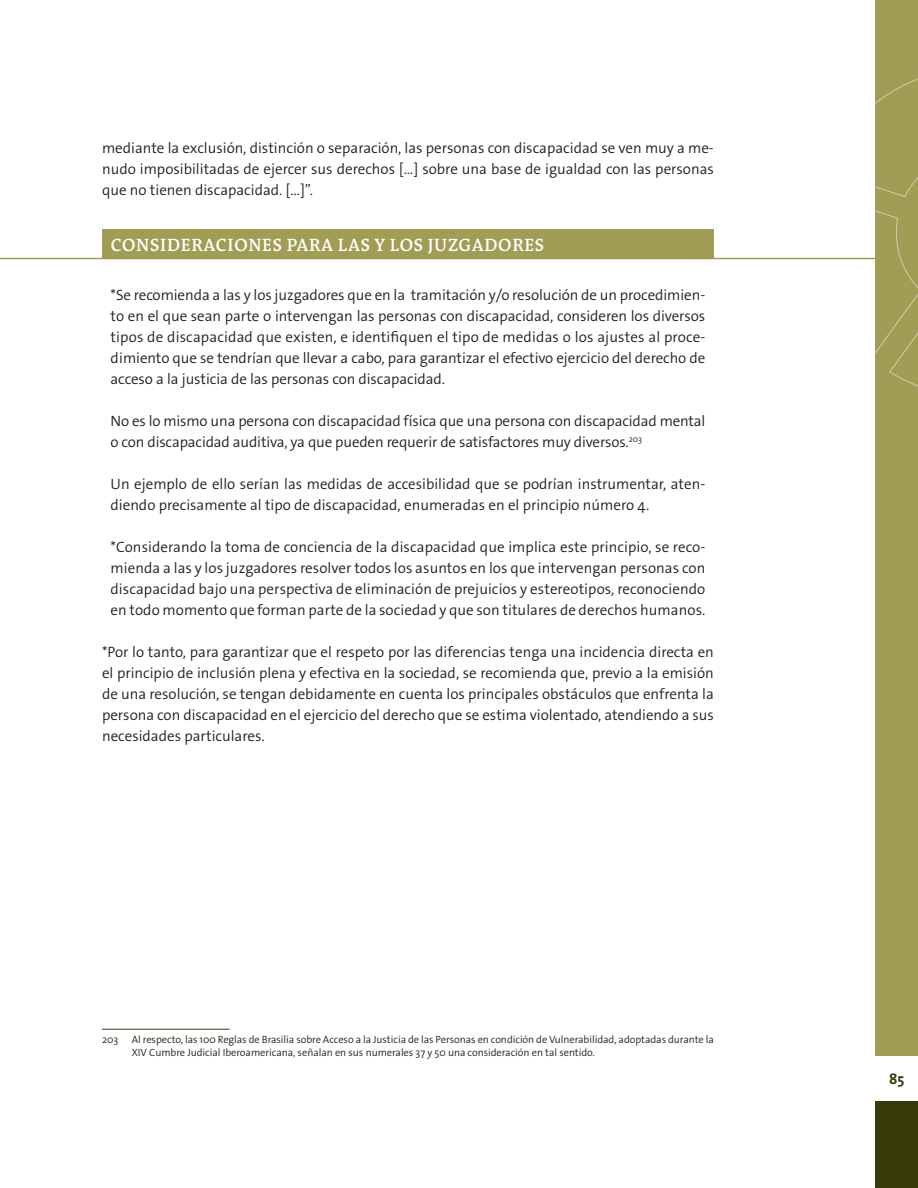
<style>
.page{position:relative;width:918px;height:1188px;background:#fff}
.page>*{position:absolute;margin:0;border:0;box-sizing:border-box;transform-origin:0 0}
.t1{font:600 18px "The Antiqua B W6 c";color:#fff}
.t2{font:300 15px/21px "The Sans Os F";color:#241f1f;text-align:justify}
.t3{font:700 15px "The Sans Os F";color:#393a0a}
.t4{font:300 10.5px/13.5px "The Sans Os F";letter-spacing:-.005em;color:#241f1f}
</style>
<div class="page">
<div style="left:875px;top:1101px;width:43px;height:87px;background:#393a0a"></div>
<div style="left:875px;top:0;width:43px;height:1056px;background:#a19d55"></div>
<svg style="left:812px;top:78px;width:106px;height:309px"></svg>
<hr style="left:102px;top:1029px;width:128px;height:1px;background:#393a0a">
<div style="left:102px;top:230px;width:612px;height:29px;background:#a19d55"></div>
<hr style="left:0;top:258px;width:875px;height:1px;background:#a19d55">
<p class="t2" style="left:102px;top:137px;width:613px">mediante la exclusión, distinción o separación, las personas con discapacidad se ven muy a me&shy;nudo imposibilitadas de ejercer sus derechos […] sobre una base de igualdad con las personas que no tienen discapacidad. […]”.</p>
<p class="t1" style="left:111px;top:233px;width:436px">CONSIDERACIONES PARA LAS Y LOS JUZGADORES</p>
<p class="t2" style="left:111px;top:284px;width:596px">*Se recomienda a las y los juzgadores que en la tramitación y/o resolución de un procedimien&shy;to en el que sean parte o intervengan las personas con discapacidad, consideren los diversos tipos de discapacidad que existen, e identifiquen el tipo de medidas o los ajustes al proce&shy;dimiento que se tendrían que llevar a cabo, para garantizar el efectivo ejercicio del derecho de acceso a la justicia de las personas con discapacidad.</p>
<p class="t2" style="left:111px;top:410px;width:596px">No es lo mismo una persona con discapacidad física que una persona con discapacidad mental o con discapacidad auditiva, ya que pueden requerir de satisfactores muy diversos.<sup>203</sup></p>
<p class="t2" style="left:111px;top:473px;width:596px">Un ejemplo de ello serían las medidas de accesibilidad que se podrían instrumentar, aten&shy;diendo precisamente al tipo de discapacidad, enumeradas en el principio número 4.</p>
<p class="t2" style="left:111px;top:536px;width:596px">*Considerando la toma de conciencia de la discapacidad que implica este principio, se reco&shy;mienda a las y los juzgadores resolver todos los asuntos en los que intervengan personas con discapacidad bajo una perspectiva de eliminación de prejuicios y estereotipos, reconociendo en todo momento que forman parte de la sociedad y que son titulares de derechos humanos.</p>
<p class="t2" style="left:102px;top:641px;width:613px">*Por lo tanto, para garantizar que el respeto por las diferencias tenga una incidencia directa en el principio de inclusión plena y efectiva en la sociedad, se recomienda que, previo a la emisión de una resolución, se tengan debidamente en cuenta los principales obstáculos que enfrenta la persona con discapacidad en el ejercicio del derecho que se estima violentado, atendiendo a sus necesidades particulares.</p>
<p class="t4" style="left:102px;top:1032px;width:18px">203</p>
<p class="t4" style="left:132px;top:1032px;width:584px">Al respecto, las 100 Reglas de Brasilia sobre Acceso a la Justicia de las Personas en condición de Vulnerabilidad, adoptadas durante la<br>XIV Cumbre Judicial Iberoamericana, señalan en sus numerales 37 y 50 una consideración en tal sentido.</p>
<p class="t3" style="left:889px;top:1070px;width:17px">85</p>
</div>
